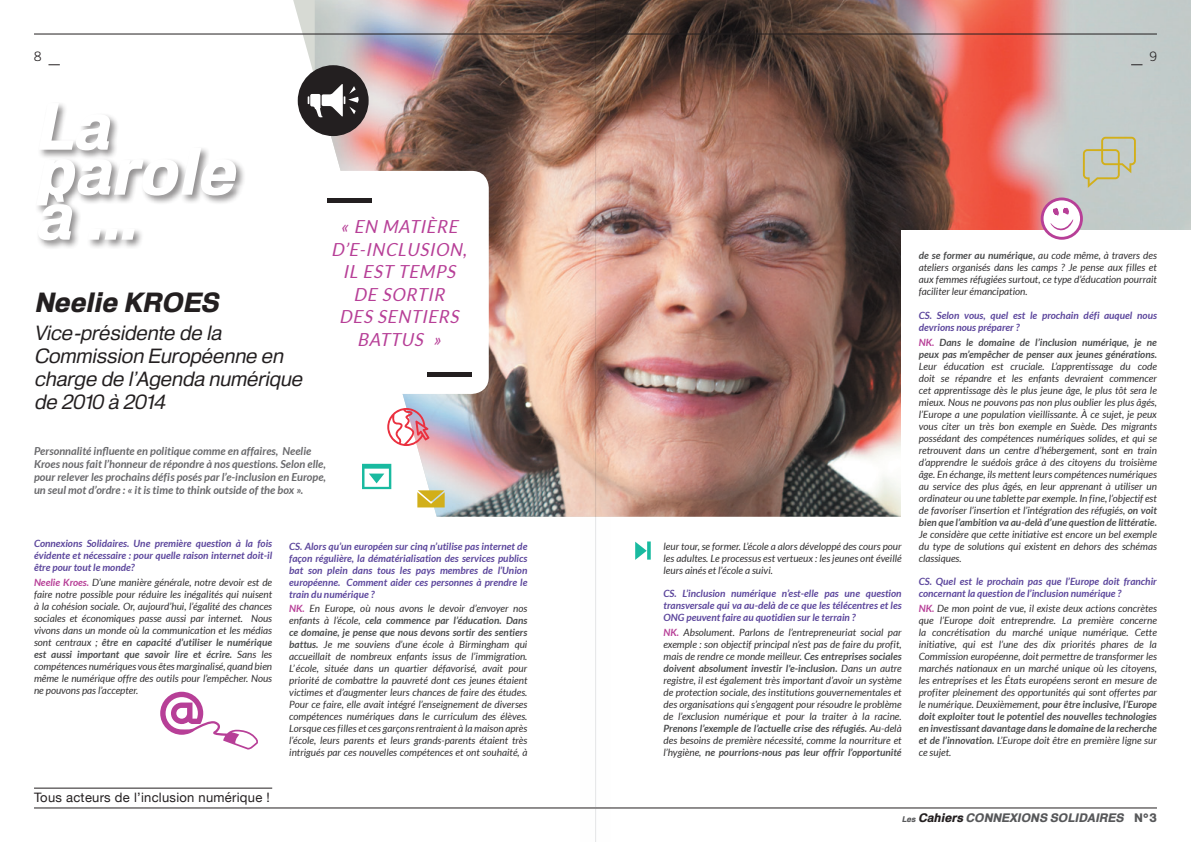
<style>
.page{position:relative;width:1191px;height:842px;background:#fff}
.page>*{position:absolute;margin:0;border:0;box-sizing:border-box;transform-origin:0 0}
.t1{font:italic 900 65px "Heldustry FT";color:#fff}
.t2{font:italic 900 27px "Heldustry FT";color:#231f20}
.t3{font:italic 20px/23px "Heldustry FT";color:#231f20}
.t4{font:italic 18px/22.5px "Lato";letter-spacing:.05em;color:#b73f97;text-align:center}
.t5{font:13px "Helvetica Neue";letter-spacing:.02em;color:#231f20}
.t6{font:300 13px "Trade Gothic";color:#231f20}
.t7{font:italic 900 12px "Heldustry FT";color:#57585a}
.t8{font:italic 700 11px/13px "Lato";color:#69696c}
.t9{font:italic 10px/12px "Lato";color:#312f30;text-align:justify}
.t10{font:italic 700 10px/12px "Lato";color:#5c469c;text-align:justify}
.t11{font:italic 700 10px/12px "Lato";color:#4b4c4d}
.s1{font-weight:700;color:#b73f97}
.s2{font-weight:700;color:#4b4c4d}
.s3{color:#b73f97}
.s4{font-size:8px}
.s5{color:#231f20}
.s6{font-style:normal}
</style>
<div class="page">
<hr style="left:34px;top:807px;width:561px;height:1px;background:#231f20">
<hr style="left:595px;top:807px;width:562px;height:1px;background:#231f20">
<hr style="left:34px;top:788px;width:238px;height:1px;background:#231f20">
<img style="left:315px;top:0;width:876px;height:517px">
<div style="left:901px;top:230px;width:290px;height:320px;background:#fff"></div>
<div style="left:35px;top:101px;width:211px;height:149px;background:#231f20;opacity:.5"></div>
<div style="left:298px;top:65px;width:71px;height:71px;background:#231f20;border-radius:50%"></div>
<svg style="left:308px;top:84px;width:51px;height:33px"></svg>
<div style="left:310px;top:171px;width:179px;height:223px;background:#fff;border-radius:17px"></div>
<hr style="left:327px;top:198px;width:45px;height:4px;background:#231f20">
<div style="left:427px;top:372px;width:44px;height:5px;background:#231f20"></div>
<hr style="left:595px;top:34px;width:562px;height:1px;background:#231f20">
<hr style="left:34px;top:34px;width:561px;height:1px;background:#231f20">
<svg style="left:48px;top:64px;width:12px;height:1px"></svg>
<svg style="left:1040px;top:197px;width:43px;height:43px"></svg>
<svg style="left:160px;top:692px;width:98px;height:57px"></svg>
<svg style="left:417px;top:490px;width:28px;height:17px"></svg>
<svg style="left:635px;top:541px;width:16px;height:19px"></svg>
<svg style="left:362px;top:464px;width:29px;height:25px"></svg>
<svg style="left:387px;top:408px;width:42px;height:38px"></svg>
<svg style="left:1083px;top:137px;width:52px;height:51px;background:#c4c6ac"></svg>
<div style="left:564px;top:0;width:62px;height:842px;background:#231f20;opacity:.05"></div>
<hr style="left:595px;top:0;width:1px;height:842px;background:#e6e7e9">
<h3 class="t6" style="left:34px;top:49px;width:9px">8</h3>
<h3 class="t6" style="left:1149px;top:49px;width:9px">9</h3>
<h1 class="t1" style="left:34px;top:88px;width:76px">La</h1>
<h1 class="t1" style="left:34px;top:133px;width:204px">parole</h1>
<h1 class="t1" style="left:34px;top:178px;width:103px">à ...</h1>
<h3 class="t4" style="left:332px;top:216px;width:139px">« EN MATIèRE<br>D’E-INCLUSION,<br>IL EST TEMPS<br>DE SORTIR<br>DES SENTIERS<br>BATTUS »</h3>
<h2 class="t2" style="left:34px;top:286px;width:129px">Neelie KROE</h2>
<h2 class="t2" style="left:200px;top:286px;width:20px">S</h2>
<h3 class="t3" style="left:34px;top:322px;width:270px">Vice-présidente de la<br>Commission Européenne en charge de l’Agenda numérique de 2010 à 2014</h3>
<p class="t8" style="left:34px;top:445px;width:293px">Personnalité influente en politique comme en affaires, Neelie Kroes nous fait l’honneur de répondre à nos questions. Selon elle, pour relever les prochains défis posés par l’e-inclusion en Europe, un seul mot d’ordre : « it is time to think outside of the box ».</p>
<p class="t10" style="left:34px;top:538px;width:240px">Connexions Solidaires. Une première question à la fois évidente et nécessaire : pour quelle raison internet doit-il être pour tout le monde?</p>
<p class="t9" style="left:34px;top:577px;width:240px"><span class="s1">Neelie Kroes.</span> D’une manière générale, notre devoir est de faire notre possible pour réduire les inégalités qui nuisent à la cohésion sociale. Or, aujourd’hui, l’égalité des chances sociales et économiques passe aussi par internet. Nous vivons dans un monde où la communication et les médias sont centraux ; <span class="s2">être en capacité d’utiliser le numérique est aussi important que savoir lire et écrire.</span> Sans les compétences numériques vous êtes marginalisé, quand bien même le numérique offre des outils pour l’empêcher. Nous ne pouvons pas l’accepter.</p>
<h3 class="t5" style="left:34px;top:788px;width:237px">Tous acteurs de l’inclusion numérique !</h3>
<p class="t10" style="left:289px;top:540px;width:240px">CS. Alors qu’un européen sur cinq n’utilise pas internet de façon régulière, la dématérialisation des services publics bat son plein dans tous les pays membres de l’Union européenne. Comment aider ces personnes à prendre le train du numérique ?</p>
<p class="t9" style="left:289px;top:603px;width:240px"><span class="s1">NK.</span> En Europe, où nous avons le devoir d’envoyer nos enfants à l’école, <span class="s2">cela commence par l’éducation. Dans ce domaine, je pense que nous devons sortir des sentiers battus.</span> Je me souviens d’une école à Birmingham qui accueillait de nombreux enfants issus de l’immigration.<br>L’ école, située dans un quartier défavorisé, avait pour priorité de combattre la pauvreté dont ces jeunes étaient victimes et d’augmenter leurs chances de faire des études.<br>Pour ce faire, elle avait intégré l’enseignement de diverses compétences numériques dans le curriculum des élèves.<br>Lorsque ces filles et ces garçons rentraient à la maison après l’école, leurs parents et leurs grands-parents étaient très intrigués par ces nouvelles compétences et ont souhaité, à</p>
<p class="t9" style="left:663px;top:540px;width:240px">leur tour, se former. L’école a alors développé des cours pour les adultes. Le processus est vertueux : les jeunes ont éveillé leurs ainés et l’école a suivi.</p>
<p class="t10" style="left:663px;top:587px;width:240px">CS. L’inclusion numérique n’est-elle pas une question transversale qui va au-delà de ce que les télécentres et les ONG peuvent faire au quotidien sur le terrain ?</p>
<p class="t9" style="left:663px;top:626px;width:240px"><span class="s1">NK.</span> Absolument. Parlons de l’entrepreneuriat social par exemple : son objectif principal n’est pas de faire du profit, mais de rendre ce monde meilleur. <span class="s2">Ces entreprises sociales doivent absolument investir l'e-inclusion.</span> Dans un autre registre, il est également très important d’avoir un système de protection sociale, des institutions gouvernementales et des organisations qui s’engagent pour résoudre le problème de l’exclusion numérique et pour la traiter à la racine.<br><span class="s2">Prenons l’exemple de l’actuelle crise des réfugiés.</span> Au-delà des besoins de première nécessité, comme la nourriture et l’hygiène, <span class="s2">ne pourrions-nous pas leur offrir l’opportunité</span></p>
<p class="t9" style="left:918px;top:250px;width:240px"><span class="s2">de se former au numérique,</span> au code même, à travers des ateliers organisés dans les camps ? Je pense aux filles et aux femmes réfugiées surtout, ce type d’éducation pourrait faciliter leur émancipation.</p>
<p class="t10" style="left:918px;top:309px;width:240px">CS. Selon vous, quel est le prochain défi auquel nous devrions nous préparer ?</p>
<p class="t11" style="left:918px;top:336px;width:240px"><span class="s3">NK.</span> Dans le domaine de l’inclusion numérique, je ne peux pas m’empêcher de penser aux jeunes générations.</p>
<p class="t9" style="left:918px;top:360px;width:240px">Leur éducation est cruciale. L’apprentissage du code doit se répandre et les enfants devraient commencer cet apprentissage dès le plus jeune âge, le plus tôt sera le mieux. Nous ne pouvons pas non plus oublier les plus âgés, l’Europe a une population vieillissante. À ce sujet, je peux vous citer un très bon exemple en Suède. Des migrants possédant des compétences numériques solides, et qui se retrouvent dans un centre d’hébergement, sont en train d’apprendre le suédois grâce à des citoyens du troisième âge. En échange, ils mettent leurs compétences numériques au service des plus âgés, en leur apprenant à utiliser un ordinateur ou une tablette par exemple. In fine, l’objectif est de favoriser l’insertion et l’intégration des réfugiés, <span class="s2">on voit bien que l’ambition va au-delà d’une question de littératie.</span></p>
<p class="t9" style="left:918px;top:528px;width:240px">Je considère que cette initiative est encore un bel exemple du type de solutions qui existent en dehors des schémas classiques.</p>
<p class="t10" style="left:918px;top:575px;width:240px">CS. Quel est le prochain pas que l’Europe doit franchir concernant la question de l’inclusion numérique ?</p>
<p class="t9" style="left:918px;top:602px;width:240px"><span class="s1">NK.</span> De mon point de vue, il existe deux actions concrètes que l’Europe doit entreprendre. La première concerne la concrétisation du marché unique numérique. Cette initiative, qui est l’une des dix priorités phares de la Commission européenne, doit permettre de transformer les marchés nationaux en un marché unique où les citoyens, les entreprises et les États européens seront en mesure de profiter pleinement des opportunités qui sont offertes par le numérique. Deuxièmement, <span class="s2">pour être inclusive, l’Europe doit exploiter tout le potentiel des nouvelles technologies en investissant davantage dans le domaine de la recherche et de l’innovation.</span> L’Europe doit être en première ligne sur ce sujet.</p>
<p class="t7" style="left:902px;top:811px;width:257px"><span class="s4">Les</span> <span class="s5">Cahiers</span> CONNEXIONS SOLIDAIRES <span class="s6">N°3</span></p>
</div>
